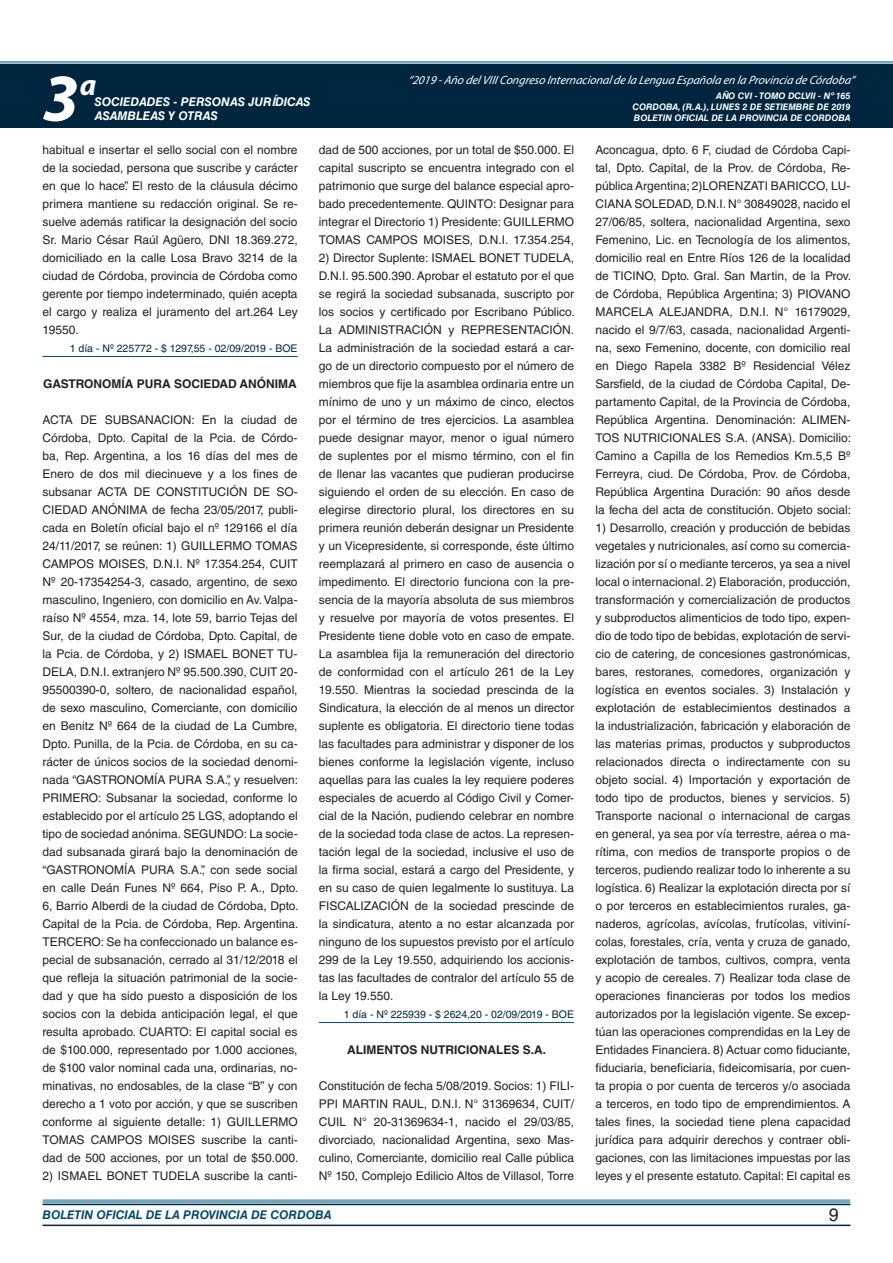
<style>
.page{position:relative;width:893px;height:1263px;background:#fff}
.page>*{position:absolute;margin:0;border:0;box-sizing:border-box;transform-origin:0 0}
.t1{font:italic 700 67.5px "Myriad Pro";color:#fff}
.t2{font:italic 700 30px "Myriad Pro";color:#fff}
.t3{font:18px "Helvetica LT Std";color:#231f20}
.t4{font:12px/18px "Helvetica LT Std";color:#231f20;text-align:justify}
.t5{font:italic 12px "Myriad Pro";color:#fff}
.t6{font:700 12px "Helvetica LT Std";color:#231f20}
.t7{font:italic 700 12px "Helvetica LT Std";color:#fff}
.t8{font:italic 700 12px "Helvetica LT Std";color:#004b6c}
.t9{font:10.5px "Helvetica LT Std";color:#00263f}
.t10{font:italic 700 9px/10.8px "Helvetica LT Std";color:#fff;text-align:justify}
</style>
<div class="page">
<div style="left:0;top:61px;width:893px;height:6px;background:#fff;opacity:.75"></div>
<div style="left:0;top:64px;width:893px;height:64px;background:#00263f"></div>
<hr style="left:43px;top:1224px;width:807px;height:2px;background:#00263f">
<div style="left:42px;top:1198px;width:809px;height:8px;background:#fff;opacity:.75"></div>
<hr style="left:43px;top:356px;width:255px;height:1px;background:#004b6c">
<hr style="left:319px;top:1022px;width:255px;height:1px;background:#004b6c">
<h2 class="t2" style="left:80px;top:66px;width:18px">a</h2>
<p class="t5" style="left:408px;top:72px;width:448px">“2019 -Año delVIIICongreso Internacionalde la Lengua Esp añola en la Provincia de Córdoba”</p>
<h1 class="t1" style="left:43px;top:54px;width:38px">3</h1>
<p class="t10" style="left:633px;top:91px;width:219px;text-indent:83px">AÑO CVI - TOMO DCLVII - Nº 165<br>CORDOBA, (R.A.), LUNES 2 DE SETIEMBRE DE 2019<br>BOLETIN OFICIAL DE LA PROVINCIA DE CORDOBA</p>
<p class="t7" style="left:95px;top:94px;width:217px">SOCIEDADES - PERSONAS JURÍDICAS</p>
<p class="t7" style="left:95px;top:109px;width:125px">ASAMBLEAS Y OTRAS</p>
<p class="t4" style="left:43px;top:141px;width:257px">habitual e insertar el sello social con el nombre de la sociedad, persona que suscribe y carácter en que lo hace”. El resto de la cláusula décimo primera mantiene su redacción original. Se re&shy;suelve además ratificar la designación del socio Sr. Mario César Raúl Agüero, DNI 18.369.272, domiciliado en la calle Losa Bravo 3214 de la ciudad de Córdoba, provincia de Córdoba como gerente por tiempo indeterminado, quién acepta el cargo y realiza el juramento del art.264 Ley 19550.</p>
<p class="t9" style="left:70px;top:342px;width:229px">1 día - Nº 225772 - $ 1297,55 - 02/09/2019 - BOE</p>
<p class="t6" style="left:43px;top:376px;width:255px">GASTRONOMÍA PURA SOCIEDAD ANÓNIMA</p>
<p class="t4" style="left:43px;top:411px;width:257px">ACTA DE SUBSANACION: En la ciudad de Córdoba, Dpto. Capital de la Pcia. de Córdo&shy;ba, Rep. Argentina, a los 16 días del mes de Enero de dos mil diecinueve y a los fines de subsanar ACTA DE CONSTITUCIÓN DE SO-CIEDAD ANÓNIMA de fecha 23/05/2017, publi&shy;cada en Boletín oficial bajo el nº 129166 el día 24/11/2017, se reúnen: 1) GUILLERMO TOMAS CAMPOS MOISES, D.N.I. Nº 17.354.254, CUIT Nº 20-17354254-3, casado, argentino, de sexo masculino, Ingeniero, con domicilio en Av. Valpa&shy;raíso Nº 4554, mza. 14, lote 59, barrio Tejas del Sur, de la ciudad de Córdoba, Dpto. Capital, de la Pcia. de Córdoba, y 2) ISMAEL BONET TU-DELA, D.N.I. extranjero Nº 95.500.390, CUIT 20- 95500390-0, soltero, de nacionalidad español, de sexo masculino, Comerciante, con domicilio en Benitz Nº 664 de la ciudad de La Cumbre, Dpto. Punilla, de la Pcia. de Córdoba, en su ca&shy;rácter de únicos socios de la sociedad denomi&shy;nada “GASTRONOMÍA PURA S.A.”, y resuelven:<br>PRIMERO: Subsanar la sociedad, conforme lo establecido por el artículo 25 LGS, adoptando el tipo de sociedad anónima. SEGUNDO: La socie&shy;dad subsanada girará bajo la denominación de “GASTRONOMÍA PURA S.A.”, con sede social en calle Deán Funes Nº 664, Piso P. A., Dpto.<br>6, Barrio Alberdi de la ciudad de Córdoba, Dpto.<br>Capital de la Pcia. de Córdoba, Rep. Argentina.<br>TERCERO: Se ha confeccionado un balance es&shy;pecial de subsanación, cerrado al 31/12/2018 el que refleja la situación patrimonial de la socie&shy;dad y que ha sido puesto a disposición de los socios con la debida anticipación legal, el que resulta aprobado. CUARTO: El capital social es de $100.000, representado por 1.000 acciones, de $100 valor nominal cada una, ordinarias, no&shy;minativas, no endosables, de la clase “B” y con derecho a 1 voto por acción, y que se suscriben conforme al siguiente detalle: 1) GUILLERMO TOMAS CAMPOS MOISES suscribe la canti&shy;dad de 500 acciones, por un total de $50.000.</p>
<p class="t4" style="left:43px;top:1167px;width:257px">2) ISMAEL BONET TUDELA suscribe la canti-</p>
<p class="t4" style="left:319px;top:141px;width:257px">dad de 500 acciones, por un total de $50.000. El capital suscripto se encuentra integrado con el patrimonio que surge del balance especial apro&shy;bado precedentemente. QUINTO: Designar para integrar el Directorio 1) Presidente: GUILLERMO TOMAS CAMPOS MOISES, D.N.I. 17.354.254,</p>
<p class="t4" style="left:319px;top:249px;width:257px">2) Director Suplente: ISMAEL BONET TUDELA, D.N.I. 95.500.390. Aprobar el estatuto por el que se regirá la sociedad subsanada, suscripto por los socios y certificado por Escribano Público.<br>La ADMINISTRACIÓN y REPRESENTACIÓN.<br>La administración de la sociedad estará a car&shy;go de un directorio compuesto por el número de miembros que fije la asamblea ordinaria entre un mínimo de uno y un máximo de cinco, electos por el término de tres ejercicios. La asamblea puede designar mayor, menor o igual número de suplentes por el mismo término, con el fin de llenar las vacantes que pudieran producirse siguiendo el orden de su elección. En caso de elegirse directorio plural, los directores en su primera reunión deberán designar un Presidente y un Vicepresidente, si corresponde, éste último reemplazará al primero en caso de ausencia o impedimento. El directorio funciona con la pre&shy;sencia de la mayoría absoluta de sus miembros y resuelve por mayoría de votos presentes. El Presidente tiene doble voto en caso de empate.<br>La asamblea fija la remuneración del directorio de conformidad con el artículo 261 de la Ley 19.550. Mientras la sociedad prescinda de la Sindicatura, la elección de al menos un director suplente es obligatoria. El directorio tiene todas las facultades para administrar y disponer de los bienes conforme la legislación vigente, incluso aquellas para las cuales la ley requiere poderes especiales de acuerdo al Código Civil y Comer&shy;cial de la Nación, pudiendo celebrar en nombre de la sociedad toda clase de actos. La represen&shy;tación legal de la sociedad, inclusive el uso de la firma social, estará a cargo del Presidente, y en su caso de quien legalmente lo sustituya. La FISCALIZACIÓN de la sociedad prescinde de la sindicatura, atento a no estar alcanzada por ninguno de los supuestos previsto por el artículo 299 de la Ley 19.550, adquiriendo los accionis&shy;tas las facultades de contralor del artículo 55 de la Ley 19.550.</p>
<p class="t9" style="left:344px;top:1008px;width:232px">1 día - Nº 225939 - $ 2624,20 - 02/09/2019 - BOE</p>
<p class="t6" style="left:347px;top:1042px;width:200px">ALIMENTOS NUTRICIONALES S.A.</p>
<p class="t4" style="left:319px;top:1077px;width:257px">Constitución de fecha 5/08/2019. Socios: 1) FILI-PPI MARTIN RAUL, D.N.I. N° 31369634, CUIT/ CUIL N° 20-31369634-1, nacido el 29/03/85, divorciado, nacionalidad Argentina, sexo Mas&shy;culino, Comerciante, domicilio real Calle pública Nº 150, Complejo Edilicio Altos de Villasol, Torre</p>
<p class="t4" style="left:595px;top:141px;width:257px">Aconcagua, dpto. 6 F, ciudad de Córdoba Capi&shy;tal, Dpto. Capital, de la Prov. de Córdoba, Re&shy;pública Argentina; 2)LORENZATI BARICCO, LU-CIANA SOLEDAD, D.N.I. N° 30849028, nacido el 27/06/85, soltera, nacionalidad Argentina, sexo Femenino, Lic. en Tecnología de los alimentos, domicilio real en Entre Ríos 126 de la localidad de TICINO, Dpto. Gral. San Martin, de la Prov. de Córdoba, República Argentina; 3) PIOVANO MARCELA ALEJANDRA, D.N.I. N° 16179029, nacido el 9/7/63, casada, nacionalidad Argenti&shy;na, sexo Femenino, docente, con domicilio real en Diego Rapela 3382 Bº Residencial Vélez Sarsfield, de la ciudad de Córdoba Capital, De&shy;partamento Capital, de la Provincia de Córdoba, República Argentina. Denominación: ALIMEN-TOS NUTRICIONALES S.A. (ANSA). Domicilio:<br>Camino a Capilla de los Remedios Km.5,5 Bº Ferreyra, ciud. De Córdoba, Prov. de Córdoba, República Argentina Duración: 90 años desde la fecha del acta de constitución. Objeto social:</p>
<p class="t4" style="left:595px;top:519px;width:257px">1) Desarrollo, creación y producción de bebidas vegetales y nutricionales, así como su comercia&shy;lización por sí o mediante terceros, ya sea a nivel local o internacional. 2) Elaboración, producción, transformación y comercialización de productos y subproductos alimenticios de todo tipo, expen&shy;dio de todo tipo de bebidas, explotación de servi&shy;cio de catering, de concesiones gastronómicas, bares, restoranes, comedores, organización y logística en eventos sociales. 3) Instalación y explotación de establecimientos destinados a la industrialización, fabricación y elaboración de las materias primas, productos y subproductos relacionados directa o indirectamente con su objeto social. 4) Importación y exportación de todo tipo de productos, bienes y servicios. 5)<br>Transporte nacional o internacional de cargas en general, ya sea por vía terrestre, aérea o ma&shy;rítima, con medios de transporte propios o de terceros, pudiendo realizar todo lo inherente a su logística. 6) Realizar la explotación directa por sí o por terceros en establecimientos rurales, ga&shy;naderos, agrícolas, avícolas, frutícolas, vitiviní&shy;colas, forestales, cría, venta y cruza de ganado, explotación de tambos, cultivos, compra, venta y acopio de cereales. 7) Realizar toda clase de operaciones financieras por todos los medios autorizados por la legislación vigente. Se excep&shy;túan las operaciones comprendidas en la Ley de Entidades Financiera. 8) Actuar como fiduciante, fiduciaria, beneficiaria, fideicomisaria, por cuen&shy;ta propia o por cuenta de terceros y/o asociada a terceros, en todo tipo de emprendimientos. A tales fines, la sociedad tiene plena capacidad jurídica para adquirir derechos y contraer obli&shy;gaciones, con las limitaciones impuestas por las leyes y el presente estatuto. Capital: El capital es</p>
<p class="t8" style="left:43px;top:1208px;width:290px">BOLETIN OFICIAL DE LA PROVINCIA DE CORDOBA</p>
<h3 class="t3" style="left:829px;top:1204px;width:12px">9</h3>
</div>
